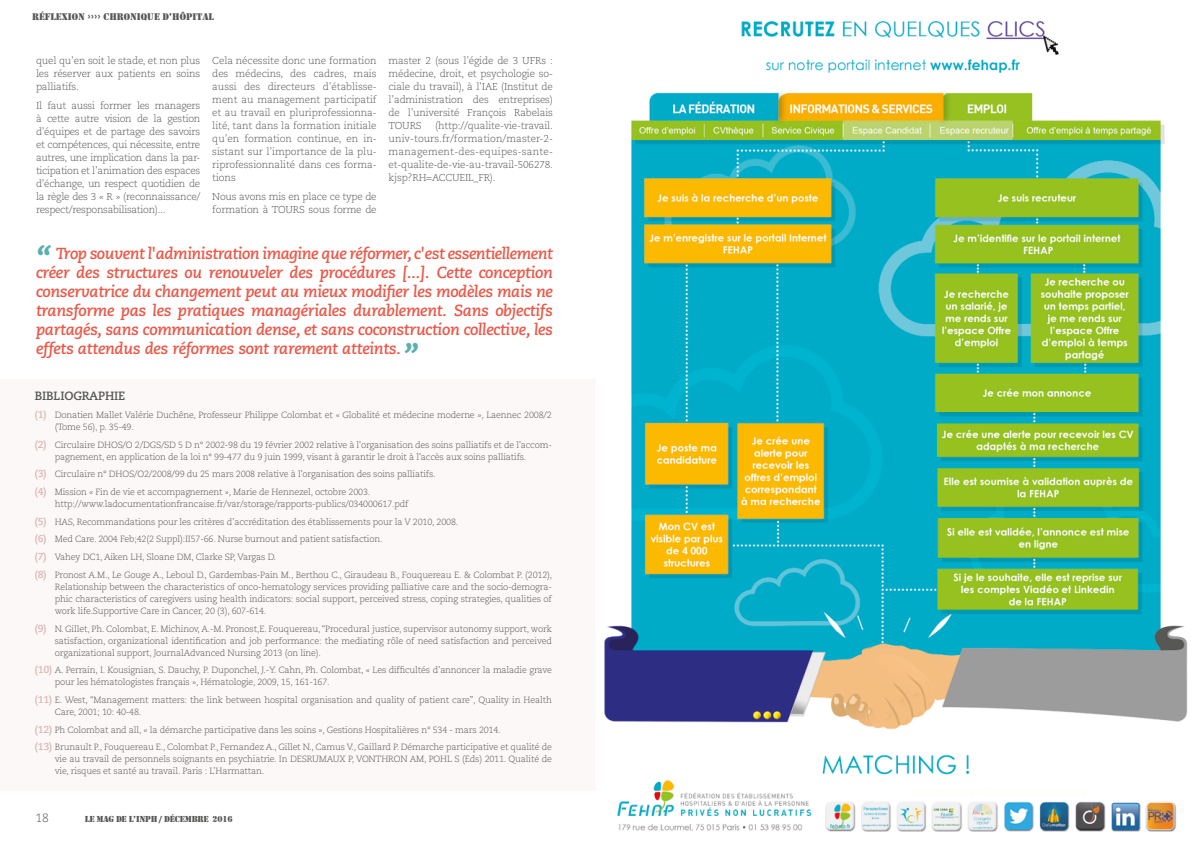
<style>
.page{position:relative;width:1191px;height:842px;background:#fff}
.page>*{position:absolute;margin:0;border:0;box-sizing:border-box;transform-origin:0 0}
.t1{font:italic 800 27px "Caecilia LT Std";color:#58b1b0}
.t2{font:italic 700 16px/19px "Caecilia LT Std";letter-spacing:-.02em;color:#eb5848;text-align:justify}
.t3{font:700 12px "Caecilia LT Std";letter-spacing:-.02em;color:#575756}
.t4{font:300 12px "Caecilia LT Std";color:#575756}
.t5{font:300 10px/13px "Caecilia LT Std";letter-spacing:-.02em;color:#575756;text-align:justify}
.t6{font:10px "Stencil";color:#575756}
.t7{font:300 9px/12px "Caecilia LT Std";letter-spacing:-.02em;color:#575756}
.t8{font:9px "Stencil";letter-spacing:-.025em;color:#575756}
.s1{font-weight:800;font-size:27px;color:#58b1b0}
.s2{font-weight:700;font-size:10px;color:#dab6b4}
</style>
<div class="page">
<div style="left:0;top:380px;width:595px;height:411px;background:#fcf8f8"></div>
<img style="left:604px;top:21px;width:584px;height:811px">
<p class="t6" style="left:32px;top:12px;width:183px">RÉFLEXION ›››› CHRONIQUE D’HÔPITAL</p>
<p class="t5" style="left:36px;top:55px;width:166px">quel qu’en soit le stade, et non plus les réserver aux patients en soins palliatifs.</p>
<p class="t5" style="left:36px;top:99px;width:166px">Il faut aussi former les managers à cette autre vision de la gestion d’équipes et de partage des savoirs et compétences, qui nécessite, entre autres, une implication dans la par&shy;ticipation et l’animation des espaces d’échange, un respect quotidien de la règle des 3 « R » (reconnaissance/ respect/responsabilisation)...</p>
<p class="t5" style="left:212px;top:55px;width:166px">Cela nécessite donc une formation des médecins, des cadres, mais aussi des directeurs d’établisse&shy;ment au management participatif et au travail en pluriprofessionna&shy;lité, tant dans la formation initiale qu’en formation continue, en in&shy;sistant sur l’importance de la plu&shy;riprofessionnalité dans ces forma&shy;tions</p>
<p class="t5" style="left:212px;top:190px;width:166px">Nous avons mis en place ce type de formation à TOURS sous forme de</p>
<p class="t5" style="left:388px;top:55px;width:166px">master 2 (sous l’égide de 3 UFRs : médecine, droit, et psychologie so&shy;ciale du travail), à l’IAE (Institut de l’administration des entreprises) de l’université François Rabelais TOURS</p>
<p class="t5" style="left:388px;top:120px;width:166px;text-indent:47px">(http://qualite-vie-travail. univ-tours.fr/formation/master-2- management-des-equipes-sante&shy;et-qualite-de-vie-au-travail-506278. kjsp?RH=ACCUEIL_FR).</p>
<h1 class="t1" style="left:36px;top:240px;width:16px">“</h1>
<p class="t2" style="left:36px;top:244px;width:518px;text-indent:20px">Trop souvent l'administration imagine que réformer, c'est essentiellement créer des structures ou renouveler des procédures [...]. Cette conception conservatrice du changement peut au mieux modifier les modèles mais ne transforme pas les pratiques managériales durablement. Sans objectifs partagés, sans communication dense, et sans coconstruction collective, les effets attendus des réformes sont rarement atteints. <span class="s1">”</span></p>
<h3 class="t3" style="left:35px;top:389px;width:92px">BIBLIOGRAPHIE</h3>
<p class="t7" style="left:55px;top:409px;width:498px;text-indent:-20px"><span class="s2">(1)</span> Donatien Mallet Valérie Duchêne, Professeur Philippe Colombat et « Globalité et médecine moderne », Laennec 2008/2 (Tome 56), p. 35-49.</p>
<p class="t7" style="left:55px;top:439px;width:498px;text-indent:-20px"><span class="s2">(2)</span> Circulaire DHOS/O 2/DGS/SD 5 D n° 2002-98 du 19 février 2002 relative à l'organisation des soins palliatifs et de l'accom&shy;pagnement, en application de la loi n° 99-477 du 9 juin 1999, visant à garantir le droit à l'accès aux soins palliatifs.</p>
<p class="t7" style="left:35px;top:466px;width:402px;line-height:17.7px"><span class="s2">(3)</span> Circulaire n° DHOS/O2/2008/99 du 25 mars 2008 relative à l'organisation des soins palliatifs. <span class="s2">(4)</span> Mission « Fin de vie et accompagnement », Marie de Hennezel, octobre 2003.</p>
<p class="t7" style="left:35px;top:495px;width:519px;line-height:17.7px;text-indent:20px">http://www.ladocumentationfrancaise.fr/var/storage/rapports-publics/034000617.pdf<br><span class="s2">(5)</span> HAS, Recommandations pour les critères d’accréditation des établissements pour la V 2010, 2008.<br><span class="s2">(6)</span> Med Care. 2004 Feb;42(2 Suppl):II57-66. Nurse burnout and patient satisfaction.<br><span class="s2">(7)</span> Vahey DC1, Aiken LH, Sloane DM, Clarke SP, Vargas D.<br><span class="s2">(8)</span> Pronost A.M., Le Gouge A., Leboul D., Gardembas-Pain M., Berthou C., Giraudeau B., Fouquereau E. &amp; Colombat P. (2012),</p>
<p class="t7" style="left:55px;top:581px;width:498px;text-align:justify">Relationship between the characteristics of onco-hematology services providing palliative care and the socio-demogra&shy;phic characteristics of caregivers using health indicators: social support, perceived stress, coping strategies, qualities of work life.Supportive Care in Cancer, 20 (3), 607-614.</p>
<p class="t7" style="left:55px;top:623px;width:498px;text-align:justify;text-indent:-20px"><span class="s2">(9)</span> N. Gillet, Ph. Colombat, E. Michinov, A.-M. Pronost,E. Fouquereau, “Procedural justice, supervisor autonomy support, work satisfaction, organizational identification and job performance: the mediating rôle of need satisfaction and perceived organizational support, JournalAdvanced Nursing 2013 (on line).</p>
<p class="t7" style="left:55px;top:664px;width:498px;text-indent:-20px"><span class="s2">(10)</span> A. Perrain, I. Kousignian, S. Dauchy, P. Duponchel, J.-Y. Cahn, Ph. Colombat, « Les difficultés d’annoncer la maladie grave pour les hématologistes français », Hématologie, 2009, 15, 161-167.</p>
<p class="t7" style="left:55px;top:694px;width:498px;text-indent:-20px"><span class="s2">(11)</span> E. West, “Management matters: the link between hospital organisation and quality of patient care”, Quality in Health<br>Care, 2001; 10: 40-48.</p>
<p class="t7" style="left:35px;top:721px;width:518px;line-height:17.7px"><span class="s2">(12)</span> Ph Colombat and all, « la démarche participative dans les soins », Gestions Hospitalières n° 534 - mars 2014.<br><span class="s2">(13)</span> Brunault P., Fouquereau E., Colombat P., Fernandez A., Gillet N., Camus V., Gaillard P. Démarche participative et qualité de</p>
<p class="t7" style="left:55px;top:753px;width:498px">vie au travail de personnels soignants en psychiatrie. In DESRUMAUX P, VONTHRON AM, POHL S (Eds) 2011. Qualité de vie, risques et santé au travail. Paris : L’Harmattan.</p>
<h3 class="t4" style="left:35px;top:811px;width:15px">18</h3>
<p class="t8" style="left:85px;top:815px;width:149px">LE MAG DE L’INPH / DÉCEMBRE 2016</p>
</div>
